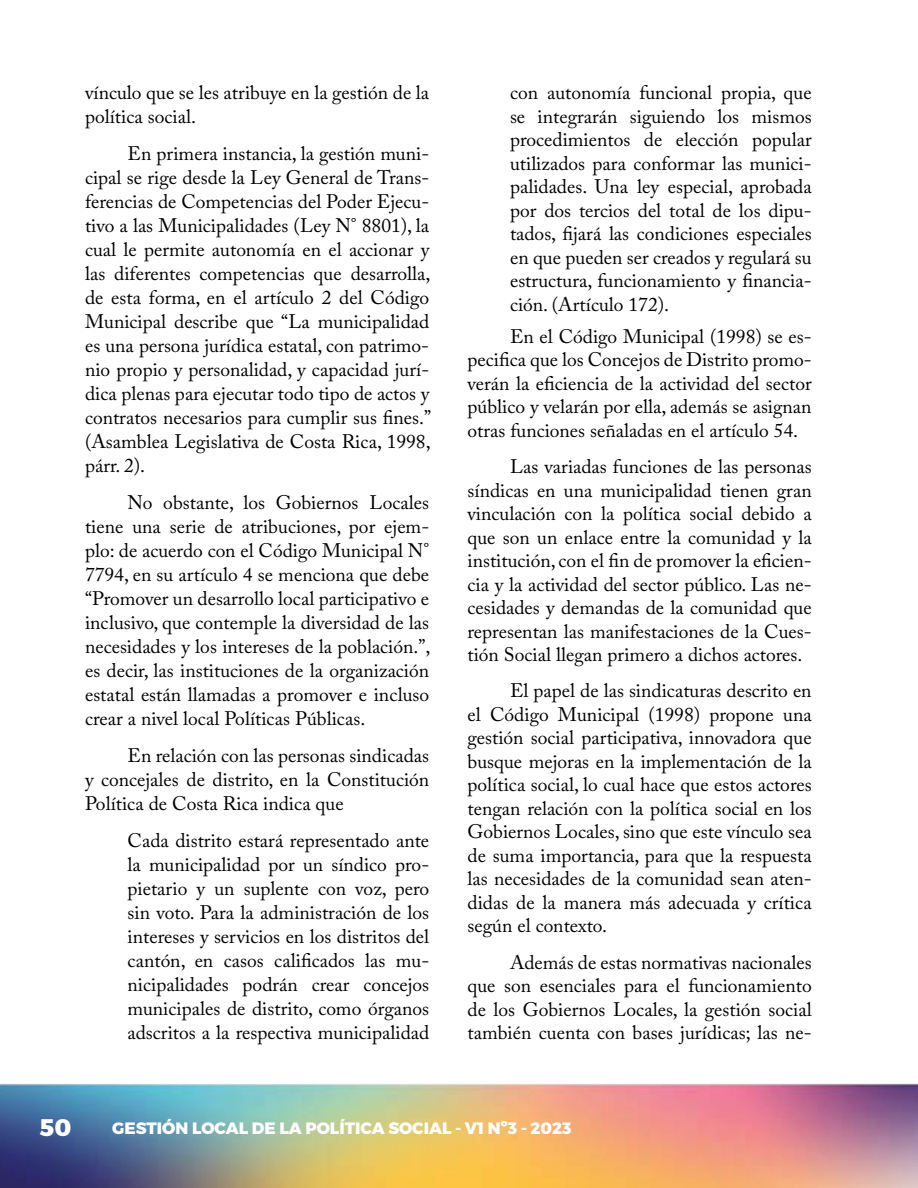
<style>
.page{position:relative;width:918px;height:1188px;background:#fff}
.page>*{position:absolute;margin:0;border:0;box-sizing:border-box;transform-origin:0 0}
.t1{font:24px "Trueno Ex Bd";color:#fff}
.t2{font:19.5px/23.5px "Adobe Caslon Pro";color:#000;text-align:justify}
.t3{font:16.5px "Trueno Ex Bd";color:#fff}
</style>
<div class="page">
<img style="left:0;top:1083px;width:918px;height:105px">
<p class="t2" style="left:85px;top:81px;width:346px;line-height:24px">vínculo que se les atribuye en la gestión de la política social.</p>
<p class="t2" style="left:85px;top:141px;width:348px;line-height:24px;text-indent:43px">En primera instancia, la gestión muni&shy;cipal se rige desde la Ley General de Trans&shy;ferencias de Competencias del Poder Ejecu&shy;tivo a las Municipalidades (Ley N° 8801), la cual le permite autonomía en el accionar y las diferentes competencias que desarrolla, de esta forma, en el artículo 2 del Código Municipal describe que “La municipalidad es una persona jurídica estatal, con patrimo&shy;nio propio y personalidad, y capacidad jurí&shy;dica plenas para ejecutar todo tipo de actos y contratos necesarios para cumplir sus fines.” (Asamblea Legislativa de Costa Rica, 1998, párr. 2).</p>
<p class="t2" style="left:85px;top:491px;width:347px;line-height:24px;text-indent:43px">No obstante, los Gobiernos Locales tiene una serie de atribuciones, por ejem&shy;plo: de acuerdo con el Código Municipal N° 7794, en su artículo 4 se menciona que debe “Promover un desarrollo local participativo e inclusivo, que contemple la diversidad de las necesidades y los intereses de la población.”, es decir, las instituciones de la organización estatal están llamadas a promover e incluso crear a nivel local Políticas Públicas.</p>
<p class="t2" style="left:85px;top:744px;width:346px;line-height:24px;text-indent:43px">En relación con las personas sindicadas y concejales de distrito, en la Constitución Política de Costa Rica indica que</p>
<p class="t2" style="left:128px;top:828px;width:303px;line-height:24px">Cada distrito estará representado ante la municipalidad por un síndico pro&shy;pietario y un suplente con voz, pero sin voto. Para la administración de los intereses y servicios en los distritos del cantón, en casos calificados las mu&shy;nicipalidades podrán crear concejos municipales de distrito, como órganos adscritos a la respectiva municipalidad</p>
<p class="t2" style="left:510px;top:81px;width:303px">con autonomía funcional propia, que se integrarán siguiendo los mismos procedimientos de elección popular utilizados para conformar las munici&shy;palidades. Una ley especial, aprobada por dos tercios del total de los dipu&shy;tados, fijará las condiciones especiales en que pueden ser creados y regulará su estructura, funcionamiento y financia&shy;ción. (Artículo 172).</p>
<p class="t2" style="left:468px;top:324px;width:346px;text-indent:43px">En el Código Municipal (1998) se es&shy;pecifica que los Concejos de Distrito promo&shy;verán la eficiencia de la actividad del sector público y velarán por ella, además se asignan otras funciones señaladas en el artículo 54.</p>
<p class="t2" style="left:468px;top:455px;width:346px;text-indent:43px">Las variadas funciones de las personas síndicas en una municipalidad tienen gran vinculación con la política social debido a que son un enlace entre la comunidad y la institución, con el fin de promover la eficien&shy;cia y la actividad del sector público. Las ne&shy;cesidades y demandas de la comunidad que representan las manifestaciones de la Cues&shy;tión Social llegan primero a dichos actores.</p>
<p class="t2" style="left:468px;top:679px;width:346px;text-indent:43px">El papel de las sindicaturas descrito en el Código Municipal (1998) propone una gestión social participativa, innovadora que busque mejoras en la implementación de la política social, lo cual hace que estos actores tengan relación con la política social en los Gobiernos Locales, sino que este vínculo sea de suma importancia, para que la respuesta las necesidades de la comunidad sean aten&shy;didas de la manera más adecuada y crítica según el contexto.</p>
<p class="t2" style="left:468px;top:950px;width:346px;text-indent:43px">Además de estas normativas nacionales que son esenciales para el funcionamiento de los Gobiernos Locales, la gestión social también cuenta con bases jurídicas; las ne-</p>
<p class="t1" style="left:40px;top:1112px;width:33px">50</p>
<p class="t3" style="left:112px;top:1118px;width:461px">GESTIÓN LOCAL DE LA POLÍTICA SOCIAL - V1 Nº3 - 2023</p>
</div>
